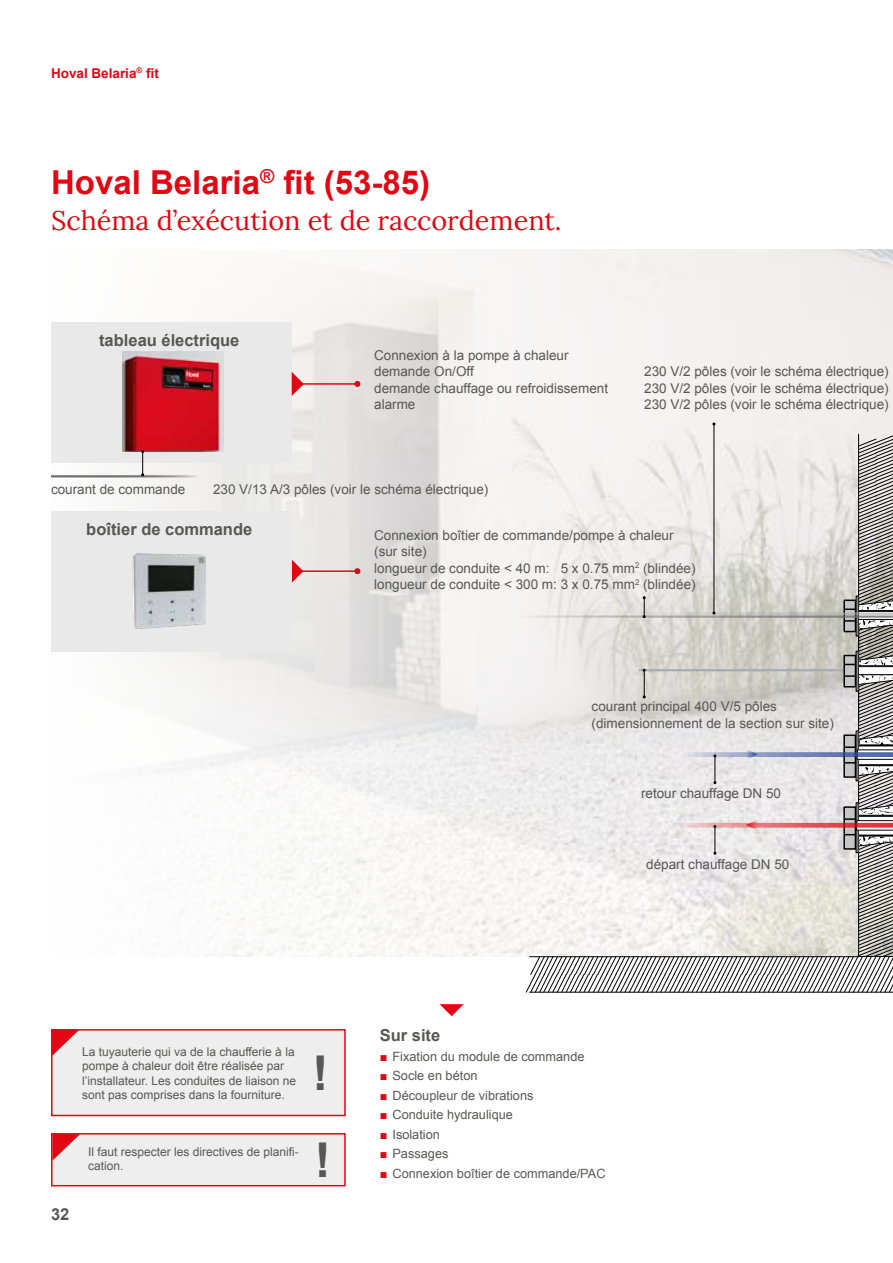
<style>
.page{position:relative;width:893px;height:1263px;background:#fff}
.page>*{position:absolute;margin:0;border:0;box-sizing:border-box;transform-origin:0 0}
.t1{font:700 48px "Arial";color:#575756}
.t2{font:700 33px "Arial";color:#e30613}
.t3{font:27px "Lora";color:#e30613}
.t4{font:700 16.5px "Arial";color:#575756}
.t5{font:13.5px/16.5px "Arial";color:#575756}
.t6{font:700 13.5px "Arial";color:#e30613}
.t7{font:12.75px "Arial";color:#575756}
.t8{font:12px/14.4px "Arial";color:#575756}
.s1{font-weight:700;color:#e30613}
</style>
<div class="page">
<img style="left:51px;top:250px;width:842px;height:707px">
<div style="left:51px;top:1029px;width:295px;height:87px;background:#eee;border:2px solid #e30613"></div>
<svg style="left:52px;top:1029px;width:28px;height:27px"></svg>
<hr style="left:858px;top:434px;width:1px;height:288px;background:#000">
<hr style="left:513px;top:615px;width:380px;height:3px;background:#706f6f">
<hr style="left:714px;top:424px;width:1px;height:189px;background:#000">
<svg style="left:292px;top:559px;width:11px;height:24px"></svg>
<div style="left:51px;top:511px;width:241px;height:141px;background:#e9e9e9"></div>
<div style="left:51px;top:323px;width:241px;height:140px;background:#e9e9e9"></div>
<svg style="left:292px;top:372px;width:12px;height:24px"></svg>
<img style="left:122px;top:352px;width:101px;height:99px">
<img style="left:133px;top:554px;width:72px;height:75px">
<hr style="left:51px;top:475px;width:148px;height:2px;background:#706f6f">
<svg style="left:141px;top:450px;width:3px;height:26px"></svg>
<div style="left:51px;top:1133px;width:295px;height:53px;background:#eee;border:2px solid #e30613"></div>
<svg style="left:52px;top:1134px;width:28px;height:26px"></svg>
<hr style="left:298px;top:383px;width:59px;height:2px;background:#e30613">
<svg style="left:354px;top:381px;width:6px;height:6px"></svg>
<hr style="left:298px;top:570px;width:59px;height:2px;background:#e30613">
<svg style="left:354px;top:568px;width:6px;height:6px"></svg>
<svg style="left:526px;top:435px;width:367px;height:558px"></svg>
<svg style="left:440px;top:1004px;width:24px;height:12px"></svg>
<p class="t6" style="left:51px;top:64px;width:109px">Hoval Belaria<sup>®</sup> fit</p>
<h2 class="t2" style="left:51px;top:161px;width:381px">Hoval Belaria<sup>®</sup> fit (53-85)</h2>
<h3 class="t3" style="left:51px;top:200px;width:512px">Schéma d’exécution et de raccordement.</h3>
<p class="t4" style="left:99px;top:329px;width:142px">tableau électrique</p>
<p class="t5" style="left:374px;top:347px;width:196px">Connexion à la pompe à chaleur demande On/Off</p>
<p class="t5" style="left:644px;top:363px;width:246px">230 V/2 pôles (voir le schéma électrique)</p>
<p class="t5" style="left:374px;top:380px;width:235px">demande chauffage ou refroidissement</p>
<p class="t5" style="left:644px;top:380px;width:246px">230 V/2 pôles (voir le schéma électrique)</p>
<p class="t5" style="left:374px;top:396px;width:43px">alarme</p>
<p class="t5" style="left:644px;top:396px;width:246px">230 V/2 pôles (voir le schéma électrique)</p>
<p class="t5" style="left:51px;top:481px;width:136px">courant de commande</p>
<p class="t5" style="left:213px;top:481px;width:277px">230 V/13 A/3 pôles (voir le schéma électrique)</p>
<p class="t4" style="left:86px;top:518px;width:167px">boîtier de commande</p>
<p class="t5" style="left:374px;top:527px;width:323px">Connexion boîtier de commande/pompe à chaleur (sur site)<br>longueur de conduite &lt; 40 m: 5 x 0.75 mm<sup>2</sup> (blindée) longueur de conduite &lt; 300 m: 3 x 0.75 mm<sup>2</sup> (blindée)</p>
<p class="t5" style="left:592px;top:698px;width:244px">courant principal 400 V/5 pôles (dimensionnement de la section sur site)</p>
<p class="t5" style="left:641px;top:786px;width:142px">retour chauffage DN 50</p>
<p class="t5" style="left:646px;top:856px;width:145px">départ chauffage DN 50</p>
<p class="t8" style="left:82px;top:1045px;width:216px">La tuyauterie qui va de la chaufferie à la pompe à chaleur doit être réalisée par l’installateur. Les conduites de liaison ne sont pas comprises dans la fourniture.</p>
<p class="t4" style="left:51px;top:1203px;width:20px">32</p>
<p class="t8" style="left:88px;top:1145px;width:212px">Il faut respecter les directives de planifi&shy;cation.</p>
<h1 class="t1" style="left:313px;top:1042px;width:17px">!</h1>
<h1 class="t1" style="left:315px;top:1129px;width:17px">!</h1>
<p class="t4" style="left:380px;top:1024px;width:62px">Sur site</p>
<p class="t7" style="left:380px;top:1048px;width:206px"><span class="s1">■</span> Fixation du module de commande</p>
<p class="t7" style="left:380px;top:1067px;width:99px"><span class="s1">■</span> Socle en béton</p>
<p class="t7" style="left:380px;top:1087px;width:155px"><span class="s1">■</span> Découpleur de vibrations</p>
<p class="t7" style="left:380px;top:1106px;width:135px"><span class="s1">■</span> Conduite hydraulique</p>
<p class="t7" style="left:380px;top:1126px;width:62px"><span class="s1">■</span> Isolation</p>
<p class="t7" style="left:380px;top:1145px;width:70px"><span class="s1">■</span> Passages</p>
<p class="t7" style="left:380px;top:1165px;width:227px"><span class="s1">■</span> Connexion boîtier de commande/PAC</p>
</div>
